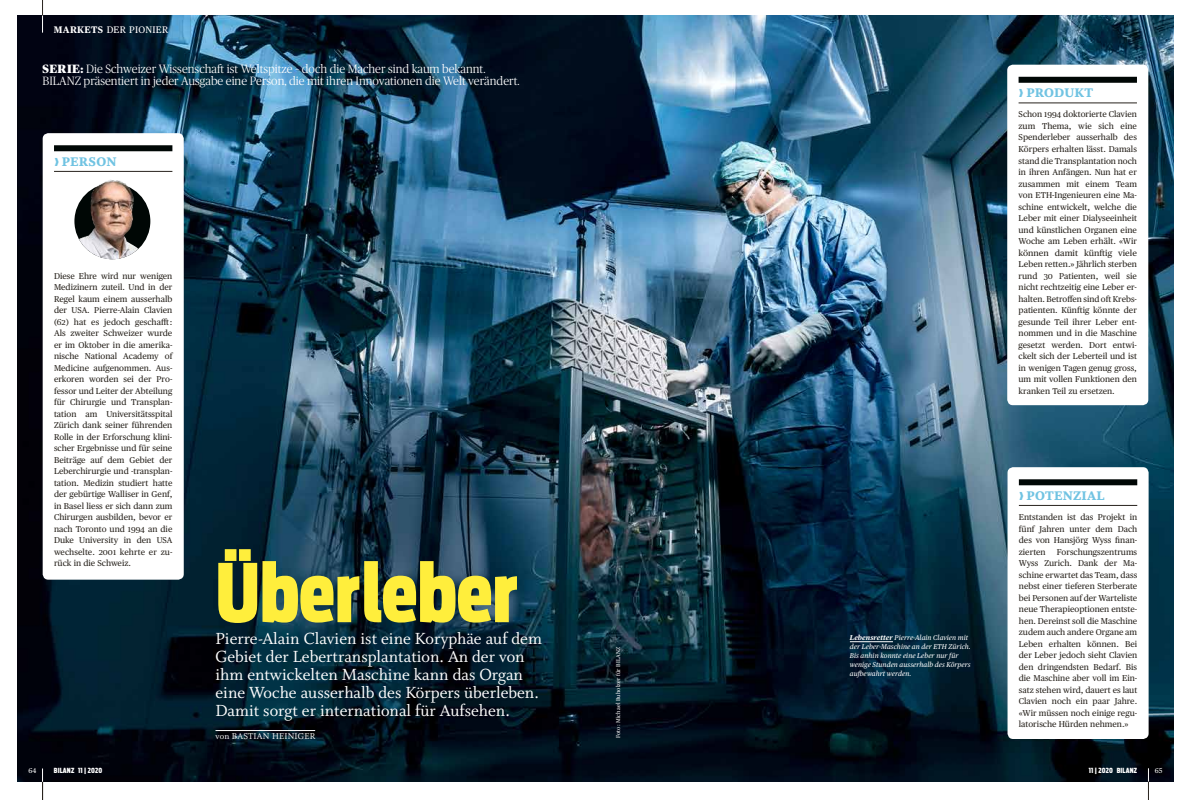
<style>
.page{position:relative;width:1191px;height:800px;background:#fff}
.page>*{position:absolute;margin:0;border:0;box-sizing:border-box;transform-origin:0 0}
.t1{font:900 extra-condensed 80px "Antenna";color:#ffee3c}
.t2{font:18px/18px "Whitman";color:#fff}
.t3{font:900 14px "Whitman";letter-spacing:.015em;color:#70c3e2}
.t4{font:300 12px/12px "Publico Headline";color:#fff}
.t5{font:9.5px "Whitman";letter-spacing:.02em;color:#fff}
.t6{font:9.5px "Publico Text";letter-spacing:.025em;color:#fff}
.t7{font:8.5px/11.5px "Publico Text";color:#28231d;text-align:justify}
.t8{font:italic 7px/9px "Publico Text";letter-spacing:.01em;color:#fff}
.t9{font:900 extra-condensed 7px "Antenna";letter-spacing:.02em;color:#fff}
.t10{font:7px "Publico Text";color:#fff}
.t11{font:5.5px "Publico Text";letter-spacing:.025em;color:#fff}
.s1{font-weight:700}
.s2{font-weight:900}
.s3{font-family:"Antenna";font-stretch:extra-condensed}
.s4{font-size:8.4px}
</style>
<div class="page">
<img style="left:17px;top:16px;width:1157px;height:765px">
<svg style="left:42px;top:768px;width:1px;height:31px"></svg>
<svg style="left:1148px;top:768px;width:1px;height:31px"></svg>
<div style="left:1007px;top:467px;width:141px;height:271px;background:#fff;border-radius:6px"></div>
<div style="left:1007px;top:65px;width:141px;height:340px;background:#fff;border-radius:6px"></div>
<div style="left:43px;top:133px;width:141px;height:446px;background:#fff;border-radius:6px"></div>
<hr style="left:850px;top:641px;width:43px;height:1px;background:#fff">
<img style="left:76px;top:170px;width:74px;height:89px">
<hr style="left:215px;top:730px;width:100px;height:1px;background:#fff">
<hr style="left:42px;top:0;width:1px;height:33px;background:#fff">
<svg style="left:42px;top:0;width:1px;height:16px"></svg>
<div style="left:1018px;top:479px;width:119px;height:6px;background:#000705"></div>
<div style="left:1018px;top:77px;width:119px;height:6px;background:#000705"></div>
<div style="left:54px;top:145px;width:118px;height:6px;background:#000705"></div>
<hr style="left:1018px;top:505px;width:119px;height:1px;background:#28231d">
<hr style="left:1018px;top:103px;width:119px;height:1px;background:#28231d">
<hr style="left:54px;top:171px;width:118px;height:1px;background:#28231d">
<p class="t6" style="left:54px;top:22px;width:116px"><span class="s1">MARKETS</span> DER PIONIER</p>
<h3 class="t4" style="left:43px;top:62px;width:478px"><span class="s2">SERIE:</span> Die Schweizer Wissenschaft ist Weltspitze – doch die Macher sind kaum bekannt.<br>BILANZ präsentiert in jeder Ausgabe eine Person, die mit ihren Innovationen die Welt verändert.</h3>
<h3 class="t3" style="left:54px;top:153px;width:64px"><span class="s3">›</span> PERSON</h3>
<p class="t7" style="left:54px;top:269px;width:120px">Diese Ehre wird nur wenigen Medizinern zuteil. Und in der Regel kaum einem ausserhalb der <span class="s4">USA</span>. Pierre-Alain Clavien (62) hat es jedoch geschafft:<br>Als zweiter Schweizer wurde er im Oktober in die amerika&shy;nische National Academy of Medicine aufgenommen. Aus&shy;erkoren worden sei der Pro&shy;fessor und Leiter der Abteilung für Chirurgie und Transplan&shy;tation am Universitätsspital Zürich dank seiner führenden Rolle in der Erforschung klini&shy;scher Ergebnisse und für seine Beiträge auf dem Gebiet der Leberchirurgie und -transplan&shy;tation. Medizin studiert hatte der gebürtige Walliser in Genf, in Basel liess er sich dann zum Chirurgen ausbilden, bevor er nach Toronto und 1994 an die Duke University in den <span class="s4">USA </span>wechselte. 2001 kehrte er zu&shy;rück in die Schweiz.</p>
<h1 class="t1" style="left:215px;top:540px;width:303px">Überleber</h1>
<h2 class="t2" style="left:215px;top:629px;width:328px">Pierre-Alain Clavien ist eine Koryphäe auf dem Gebiet der Lebertransplantation. An der von ihm entwickelten Maschine kann das Organ eine Woche ausserhalb des Körpers überleben.<br>Damit sorgt er international für Aufsehen.</h2>
<p class="t5" style="left:215px;top:731px;width:101px">von BASTIAN HEINIGER</p>
<p class="t11" style="left:614px;top:738px;width:93px;rotate:-90deg">Foto: Michael Buholzer für BILANZ</p>
<p class="t8" style="left:850px;top:632px;width:122px"><span class="s1">Lebensretter</span> Pierre-Alain Clavien mit der Leber-Maschine an der ETH Zürich.<br>Bis anhin konnte eine Leber nur für wenige Stunden ausserhalb des Körpers aufbewahrt werden.</p>
<h3 class="t3" style="left:1018px;top:85px;width:76px"><span class="s3">›</span> PRODUKT</h3>
<p class="t7" style="left:1018px;top:108px;width:120px">Schon 1994 doktorierte Clavien zum Thema, wie sich eine Spenderleber ausserhalb des Körpers erhalten lässt. Damals stand die Transplantation noch in ihren Anfängen. Nun hat er zusammen mit einem Team von <span class="s4">ETH</span>-Ingenieuren eine Ma&shy;schine entwickelt, welche die Leber mit einer Dialyseeinheit und künstlichen Organen eine Woche am Leben erhält. «Wir können damit künftig viele Leben retten.» Jährlich sterben rund 30 Patienten, weil sie nicht rechtzeitig eine Leber er&shy;halten. Betroffen sind oft Krebs&shy;patienten. Künftig könnte der gesunde Teil ihrer Leber ent&shy;nommen und in die Maschine gesetzt werden. Dort entwi&shy;ckelt sich der Leberteil und ist in wenigen Tagen genug gross, um mit vollen Funktionen den kranken Teil zu ersetzen.</p>
<h3 class="t3" style="left:1018px;top:487px;width:87px"><span class="s3">›</span> POTENZIAL</h3>
<p class="t7" style="left:1018px;top:511px;width:120px">Entstanden ist das Projekt in fünf Jahren unter dem Dach des von Hansjörg Wyss finan&shy;zierten</p>
<p class="t7" style="left:1018px;top:545px;width:120px;text-indent:38px">Forschungszentrums Wyss Zurich. Dank der Ma&shy;schine erwartet das Team, dass nebst einer tieferen Sterberate bei Personen auf der Warteliste neue Therapieoptionen entste&shy;hen. Dereinst soll die Maschine zudem auch andere Organe am Leben erhalten können. Bei der Leber jedoch sieht Clavien den dringendsten Bedarf. Bis die Maschine aber voll im Ein&shy;satz stehen wird, dauert es laut Clavien noch ein paar Jahre. «Wir müssen noch einige regu&shy;latorische Hürden nehmen.»</p>
<p class="t10" style="left:28px;top:765px;width:10px">64</p>
<p class="t9" style="left:54px;top:766px;width:50px">BILANZ 11 | 2020</p>
<p class="t9" style="left:1088px;top:766px;width:50px">11 | 2020 BILANZ</p>
<p class="t10" style="left:1154px;top:765px;width:9px">65</p>
</div>
